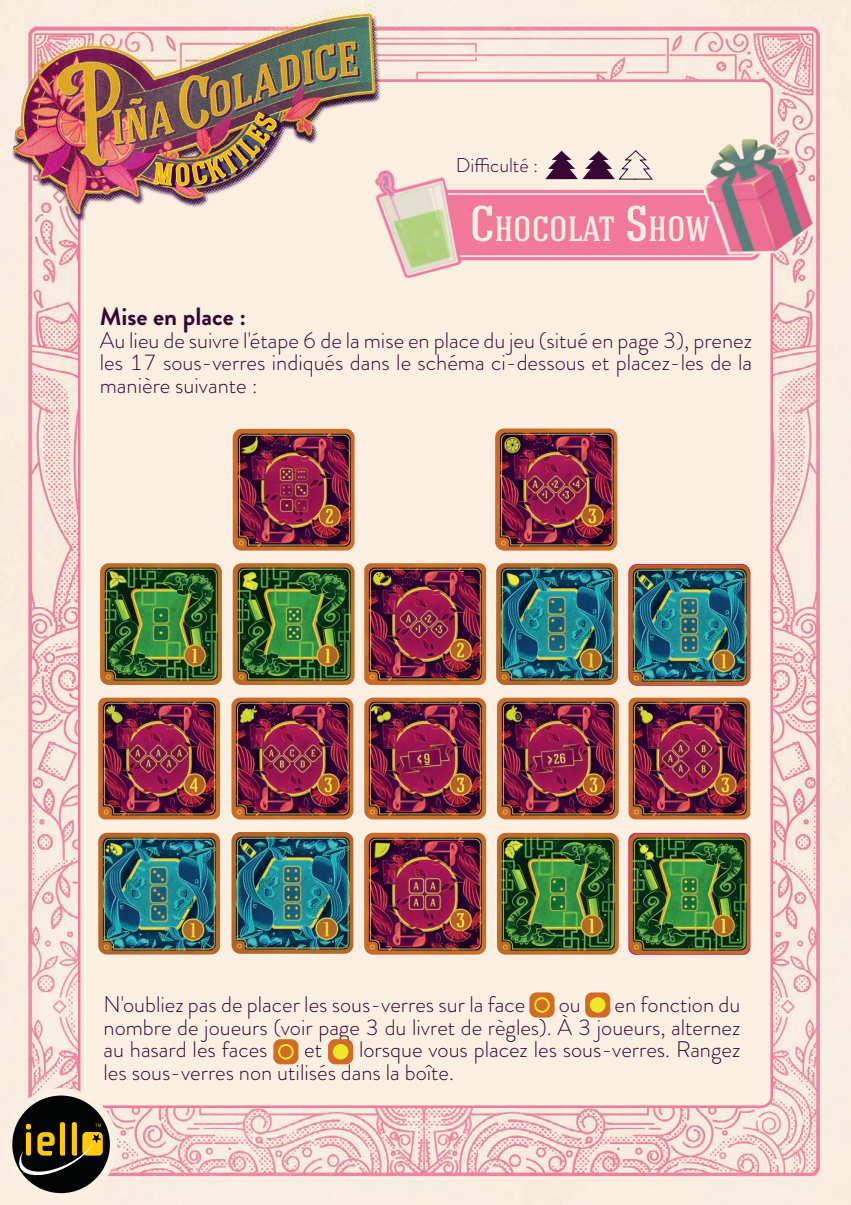
<style>
.page{position:relative;width:851px;height:1205px;background:#fff}
.page>*{position:absolute;margin:0;border:0;box-sizing:border-box;transform-origin:0 0}
.t1{font:500 35px "Hagin Caps";color:#fbefe2}
.t2{font:700 25px "Brandon Grotesque";color:#360634}
.t3{font:300 22.5px/22.5px "Brandon Grotesque";color:#360634;text-align:justify}
.t4{font:300 20px "Brandon Grotesque";color:#360634}
.s1{font-size:50px}
</style>
<div class="page">
<img style="left:0;top:0;width:850px;height:1205px">
<div style="left:79px;top:81px;width:692px;height:1025px;background:#fbefe2;border-radius:11px"></div>
<img style="left:0;top:4px;width:385px;height:221px">
<svg style="left:157px;top:113px;width:124px;height:74px"></svg>
<div style="left:426px;top:190px;width:334px;height:70px;background:#f2789c;border-radius:11px"></div>
<div style="left:421px;top:185px;width:344px;height:80px;border:2px solid #fbefe2;border-radius:15px"></div>
<div style="left:429px;top:193px;width:328px;height:64px;border:2px solid #fbefe2;border-radius:6px"></div>
<svg style="left:368px;top:156px;width:17px;height:69px"></svg>
<img style="left:369px;top:159px;width:97px;height:120px">
<img style="left:682px;top:111px;width:153px;height:165px">
<svg style="left:9px;top:1092px;width:105px;height:105px;background:#2f2e2c"></svg>
<div style="left:5px;top:1088px;width:112px;height:112px;border:8px solid #fbefe2;border-radius:50%"></div>
<svg style="left:18px;top:1122px;width:85px;height:56px;background:#504415"></svg>
<img style="left:233px;top:429px;width:121px;height:121px">
<img style="left:496px;top:563px;width:122px;height:122px">
<img style="left:628px;top:564px;width:122px;height:122px">
<img style="left:98px;top:833px;width:122px;height:121px">
<img style="left:497px;top:833px;width:121px;height:121px">
<img style="left:231px;top:832px;width:122px;height:122px">
<img style="left:100px;top:563px;width:122px;height:122px">
<img style="left:233px;top:563px;width:121px;height:122px">
<img style="left:364px;top:697px;width:122px;height:122px">
<img style="left:497px;top:697px;width:121px;height:122px">
<img style="left:495px;top:428px;width:122px;height:122px">
<img style="left:231px;top:697px;width:122px;height:122px">
<img style="left:364px;top:833px;width:122px;height:121px">
<img style="left:364px;top:563px;width:122px;height:122px">
<img style="left:98px;top:697px;width:122px;height:122px">
<img style="left:628px;top:697px;width:122px;height:122px">
<img style="left:628px;top:833px;width:122px;height:122px">
<svg style="left:545px;top:151px;width:108px;height:29px"></svg>
<div style="left:529px;top:992px;width:25px;height:25px;background:#d16c27;border-radius:7px"></div>
<div style="left:534px;top:997px;width:15px;height:16px;border:2px solid #efe82a;border-radius:50%"></div>
<div style="left:585px;top:992px;width:25px;height:25px;background:#d16c27;border-radius:7px"></div>
<div style="left:590px;top:997px;width:15px;height:16px;background:#efe82a;border-radius:50%"></div>
<div style="left:273px;top:1039px;width:25px;height:25px;background:#d16c27;border-radius:7px"></div>
<div style="left:278px;top:1044px;width:15px;height:15px;border:2px solid #efe82a;border-radius:50%"></div>
<div style="left:328px;top:1039px;width:25px;height:25px;background:#d16c27;border-radius:7px"></div>
<div style="left:333px;top:1044px;width:15px;height:15px;background:#efe82a;border-radius:50%"></div>
<img style="left:154px;top:113px;width:123px;height:72px">
<p class="t4" style="left:456px;top:152px;width:84px">Difficulté :</p>
<h1 class="t1" style="left:469px;top:206px;width:242px"><span class="s1">C</span>HOCOLAT <span class="s1">S</span>HOW</h1>
<p class="t2" style="left:100px;top:299px;width:148px">Mise en place :</p>
<p class="t3" style="left:100px;top:329px;width:653px">Au lieu de suivre l'étape 6 de la mise en place du jeu (situé en page 3), prenez les 17 sous-verres indiqués dans le schéma ci-dessous et placez-les de la manière suivante :</p>
<p class="t3" style="left:103px;top:993px;width:638px;text-indent:511px">en fonction du nombre de joueurs (voir page 3 du livret de règles). À 3 joueurs, alternez au hasard les faces</p>
<p class="t3" style="left:103px;top:993px;width:423px">N'oubliez pas de placer les sous-verres sur la face</p>
<p class="t3" style="left:558px;top:993px;width:24px">ou</p>
<p class="t3" style="left:103px;top:1038px;width:638px;text-indent:255px">lorsque vous placez les sous-verres. Rangez les sous-verres non utilisés dans la boîte.</p>
<p class="t3" style="left:304px;top:1038px;width:19px">et</p>
</div>
